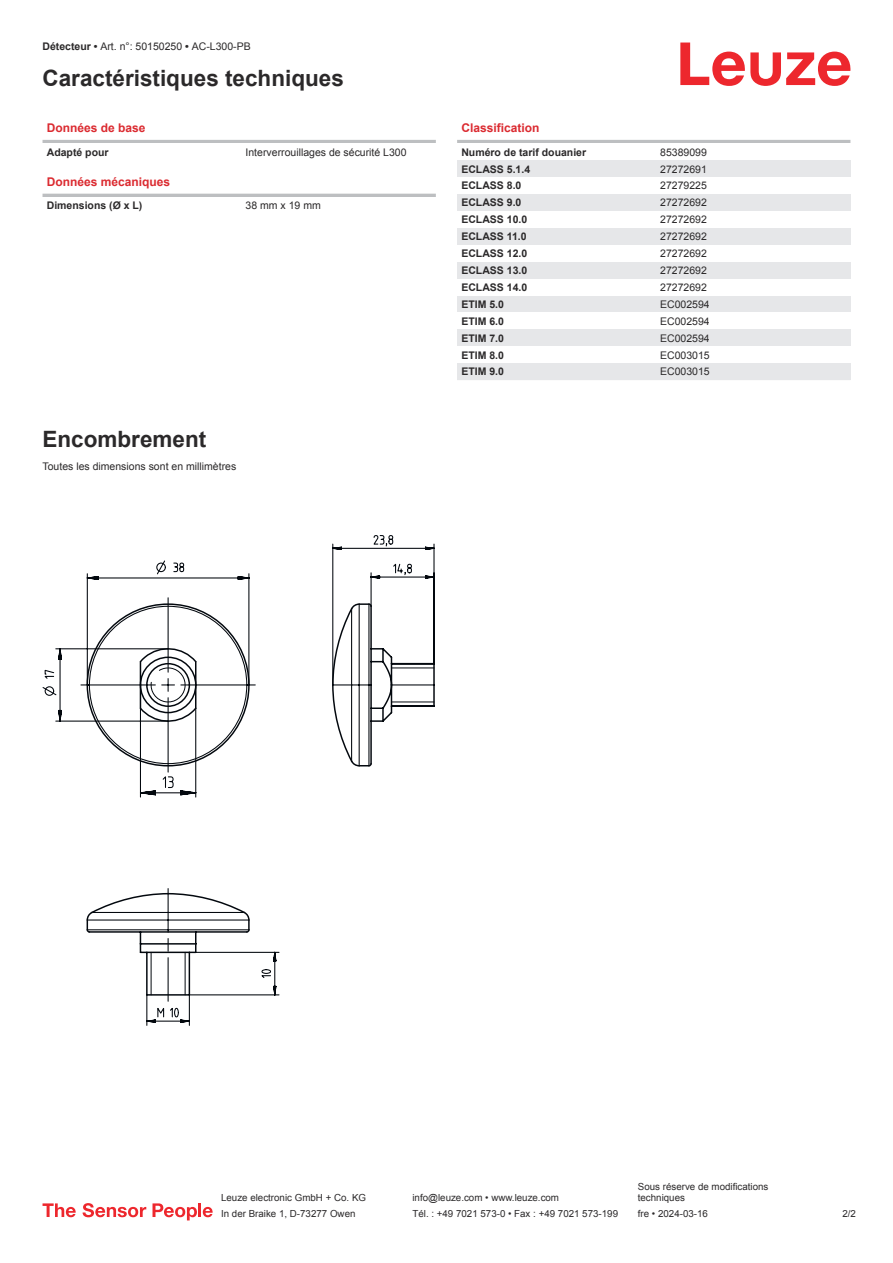
<style>
.page{position:relative;width:893px;height:1263px;background:#fff}
.page>*{position:absolute;margin:0;border:0;box-sizing:border-box;transform-origin:0 0}
.t1{font:700 22.5px "Arial";color:#2b292a}
.t2{font:700 12px "Arial";color:#db2a30}
.t3{font:10.5px "Arial";color:#2b292a}
.t4{font:700 10.5px "Arial";color:#2b292a}
.t5{font:9.75px/11.7px "Arial";color:#2b292a}
.s1{font-weight:700}
</style>
<div class="page">
<svg style="left:680px;top:43px;width:170px;height:43px"></svg>
<hr style="left:43px;top:140px;width:393px;height:3px;background:#bdbfc1">
<hr style="left:43px;top:194px;width:393px;height:3px;background:#bdbfc1">
<hr style="left:457px;top:140px;width:393px;height:3px;background:#bdbfc1">
<div style="left:457px;top:160px;width:200px;height:17px;background:#e6e7e9"></div>
<div style="left:657px;top:160px;width:193px;height:17px;background:#e6e7e9"></div>
<div style="left:457px;top:194px;width:200px;height:17px;background:#e6e7e9"></div>
<div style="left:657px;top:194px;width:193px;height:17px;background:#e6e7e9"></div>
<div style="left:457px;top:228px;width:200px;height:17px;background:#e6e7e9"></div>
<div style="left:657px;top:228px;width:193px;height:17px;background:#e6e7e9"></div>
<div style="left:457px;top:262px;width:200px;height:17px;background:#e6e7e9"></div>
<div style="left:657px;top:262px;width:193px;height:17px;background:#e6e7e9"></div>
<div style="left:457px;top:296px;width:200px;height:16px;background:#e6e7e9"></div>
<div style="left:657px;top:296px;width:193px;height:16px;background:#e6e7e9"></div>
<div style="left:457px;top:329px;width:200px;height:17px;background:#e6e7e9"></div>
<div style="left:657px;top:329px;width:193px;height:17px;background:#e6e7e9"></div>
<div style="left:457px;top:363px;width:200px;height:17px;background:#e6e7e9"></div>
<div style="left:657px;top:363px;width:193px;height:17px;background:#e6e7e9"></div>
<svg style="left:43px;top:1203px;width:33px;height:14px"></svg>
<svg style="left:83px;top:1203px;width:63px;height:14px"></svg>
<svg style="left:153px;top:1203px;width:44px;height:17px"></svg>
<hr style="left:198px;top:1203px;width:3px;height:14px;background:#ed272d">
<svg style="left:203px;top:1207px;width:10px;height:10px"></svg>
<svg style="left:43px;top:535px;width:392px;height:491px"></svg>
<p class="t3" style="left:43px;top:43px;width:210px"><span class="s1">Détecteur •</span> Art. n°: 50150250 <span class="s1">•</span> AC-L300-PB</p>
<h1 class="t1" style="left:43px;top:69px;width:303px">Caractéristiques techniques</h1>
<p class="t2" style="left:47px;top:123px;width:100px">Données de base</p>
<p class="t4" style="left:47px;top:148px;width:63px">Adapté pour</p>
<p class="t3" style="left:246px;top:148px;width:163px">Interverrouillages de sécurité L300</p>
<p class="t2" style="left:47px;top:177px;width:125px">Données mécaniques</p>
<p class="t4" style="left:47px;top:202px;width:97px">Dimensions (Ø x L)</p>
<p class="t3" style="left:246px;top:202px;width:77px">38 mm x 19 mm</p>
<h1 class="t1" style="left:43px;top:430px;width:165px">Encombrement</h1>
<p class="t3" style="left:43px;top:462px;width:195px">Toutes les dimensions sont en millimètres</p>
<p class="t2" style="left:461px;top:123px;width:80px">Classification</p>
<p class="t4" style="left:461px;top:148px;width:126px">Numéro de tarif douanier</p>
<p class="t3" style="left:660px;top:148px;width:48px">85389099</p>
<p class="t4" style="left:461px;top:165px;width:70px">ECLASS 5.1.4</p>
<p class="t3" style="left:660px;top:165px;width:48px">27272691</p>
<p class="t4" style="left:461px;top:182px;width:62px">ECLASS 8.0</p>
<p class="t3" style="left:660px;top:182px;width:48px">27279225</p>
<p class="t4" style="left:461px;top:198px;width:62px">ECLASS 9.0</p>
<p class="t3" style="left:660px;top:199px;width:48px">27272692</p>
<p class="t4" style="left:461px;top:215px;width:67px">ECLASS 10.0</p>
<p class="t3" style="left:660px;top:216px;width:48px">27272692</p>
<p class="t4" style="left:461px;top:232px;width:67px">ECLASS 11.0</p>
<p class="t3" style="left:660px;top:232px;width:48px">27272692</p>
<p class="t4" style="left:461px;top:249px;width:67px">ECLASS 12.0</p>
<p class="t3" style="left:660px;top:249px;width:48px">27272692</p>
<p class="t4" style="left:461px;top:266px;width:67px">ECLASS 13.0</p>
<p class="t3" style="left:660px;top:266px;width:48px">27272692</p>
<p class="t4" style="left:461px;top:283px;width:67px">ECLASS 14.0</p>
<p class="t3" style="left:660px;top:283px;width:48px">27272692</p>
<p class="t4" style="left:461px;top:300px;width:44px">ETIM 5.0</p>
<p class="t3" style="left:660px;top:300px;width:51px">EC002594</p>
<p class="t4" style="left:461px;top:317px;width:44px">ETIM 6.0</p>
<p class="t3" style="left:660px;top:317px;width:51px">EC002594</p>
<p class="t4" style="left:461px;top:334px;width:44px">ETIM 7.0</p>
<p class="t3" style="left:660px;top:334px;width:51px">EC002594</p>
<p class="t4" style="left:461px;top:351px;width:44px">ETIM 8.0</p>
<p class="t3" style="left:660px;top:351px;width:51px">EC003015</p>
<p class="t4" style="left:461px;top:368px;width:44px">ETIM 9.0</p>
<p class="t3" style="left:660px;top:368px;width:51px">EC003015</p>
<p class="t5" style="left:221px;top:1193px;width:146px">Leuze electronic GmbH + Co. KG</p>
<p class="t5" style="left:412px;top:1193px;width:148px">info@leuze.com • www.leuze.com</p>
<p class="t5" style="left:638px;top:1181px;width:132px">Sous réserve de modifications techniques</p>
<p class="t5" style="left:221px;top:1209px;width:136px">In der Braike 1, D-73277 Owen</p>
<p class="t5" style="left:412px;top:1209px;width:207px">Tél. : +49 7021 573-0 • Fax : +49 7021 573-199</p>
<p class="t5" style="left:638px;top:1209px;width:72px">fre • 2024-03-16</p>
<p class="t5" style="left:842px;top:1209px;width:15px">2 /2</p>
</div>
